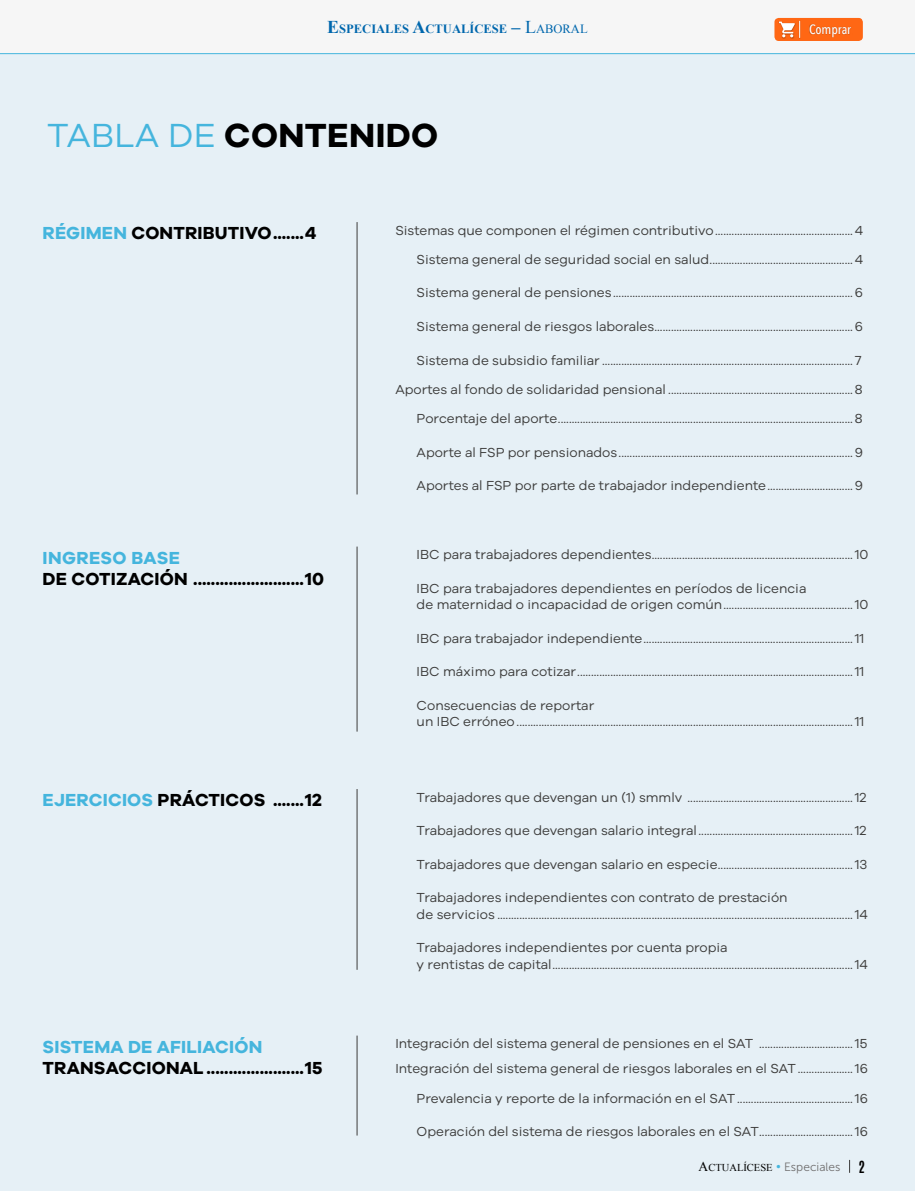
<style>
.page{position:relative;width:915px;height:1191px;background:#fff}
.page>*{position:absolute;margin:0;border:0;box-sizing:border-box;transform-origin:0 0}
.t1{font:700 34.5px "Galyon";letter-spacing:.01em;color:#000}
.t2{font:700 18px "Galyon";letter-spacing:.01em;color:#000}
.t3{font:700 18px "Galyon";letter-spacing:.01em;color:#45b5dd}
.t4{font:700 13.95px "Antonio";color:#000}
.t5{font:13.5px/16.5px "Galyon";color:#3c3c3b}
.t6{font:500 13.5px "Avenir Next Condensed";color:#fff}
.t7{font:700 12.6px "Times New Roman";color:#0067ad}
.t8{font:10.5px "Times New Roman";color:#000}
.s1{font-size:18px}
.s2{font-weight:400;font-size:18px}
.s3{font-weight:400}
.s4{font-weight:400;color:#45b5dd}
.s5{color:#45b5dd}
.s6{font-size:13.5px}
.s7{font-size:13.5px;color:#45b5dd}
.s8{font-family:"Museo Sans 300";font-size:12px;color:#706f6f}
</style>
<div class="page">
<div style="left:0;top:54px;width:914px;height:1137px;background:#e6f0f6"></div>
<div style="left:0;top:0;width:914px;height:54px;background:#f6f6f6"></div>
<hr style="left:0;top:53px;width:914px;height:1px;background:#45b5dd">
<hr style="left:356px;top:222px;width:1px;height:272px;background:#3c3c3b">
<hr style="left:356px;top:546px;width:1px;height:185px;background:#3c3c3b">
<hr style="left:356px;top:789px;width:1px;height:180px;background:#3c3c3b">
<hr style="left:356px;top:1035px;width:1px;height:100px;background:#3c3c3b">
<div style="left:774px;top:18px;width:88px;height:23px;background:#ff6714;border-radius:4px"></div>
<div style="left:808px;top:24px;width:43px;height:14px;background:#000;opacity:.28"></div>
<svg style="left:778px;top:20px;width:22px;height:19px"></svg>
<p class="t7" style="left:327px;top:20px;width:262px"><span class="s1">E</span>SPECIALES <span class="s1">A</span>CTUALÍCESE <span class="s1">–</span> <span class="s2">L</span><span class="s3">ABORAL</span></p>
<h1 class="t1" style="left:47px;top:114px;width:392px"><span class="s4">TABLA DE</span> CONTENIDO</h1>
<p class="t6" style="left:808px;top:21px;width:44px">Comprar</p>
<h2 class="t2" style="left:43px;top:222px;width:275px"><span class="s5">RÉGIMEN</span> CONTRIBUTIVO.......4</h2>
<p class="t5" style="left:395px;top:214px;width:469px;line-height:29.2px;text-align:right">Sistemas que componen el régimen contributivo..................................................4<br>Sistema general de seguridad social en salud....................................................4</p>
<p class="t5" style="left:416px;top:283px;width:448px">Sistema general de pensiones.......................................................................................6</p>
<p class="t5" style="left:416px;top:317px;width:448px">Sistema general de riesgos laborales........................................................................6</p>
<p class="t5" style="left:395px;top:344px;width:469px;line-height:29.2px;text-align:right">Sistema de subsidio familiar ........................................................................................... 7<br>Aportes al fondo de solidaridad pensional ................................................................... 8<br>Porcentaje del aporte........................................................................................................... 8</p>
<p class="t5" style="left:416px;top:442px;width:448px">Aporte al FSP por pensionados.....................................................................................9</p>
<p class="t5" style="left:416px;top:476px;width:448px">Aportes al FSP por parte de trabajador independiente............................... 9</p>
<h2 class="t3" style="left:43px;top:546px;width:139px">INGRESO BASE</h2>
<h2 class="t2" style="left:43px;top:567px;width:283px">DE COTIZACIÓN .........................10</h2>
<p class="t5" style="left:416px;top:545px;width:453px">IBC para trabajadores dependientes.........................................................................10</p>
<p class="t5" style="left:416px;top:578px;width:453px">IBC para trabajadores dependientes en períodos de licencia<br>de maternidad o incapacidad de origen común...............................................10</p>
<p class="t5" style="left:416px;top:628px;width:449px">IBC para trabajador independiente............................................................................11</p>
<p class="t5" style="left:416px;top:662px;width:449px">IBC máximo para cotizar....................................................................................................11</p>
<p class="t5" style="left:416px;top:695px;width:449px">Consecuencias de reportar<br>un IBC erróneo..........................................................................................................................11</p>
<h2 class="t2" style="left:43px;top:789px;width:281px"><span class="s5">EJERCICIOS</span> PRÁCTICOS .......12</h2>
<p class="t5" style="left:416px;top:787px;width:451px">Trabajadores que devengan un (1) smmlv ............................................................12</p>
<p class="t5" style="left:416px;top:821px;width:451px">Trabajadores que devengan salario integral........................................................12</p>
<p class="t5" style="left:416px;top:854px;width:452px">Trabajadores que devengan salario en especie.................................................13</p>
<p class="t5" style="left:416px;top:888px;width:452px">Trabajadores independientes con contrato de prestación<br>de servicios .................................................................................................................................14</p>
<p class="t5" style="left:416px;top:938px;width:452px">Trabajadores independientes por cuenta propia<br>y rentistas de capital.............................................................................................................14</p>
<h2 class="t3" style="left:43px;top:1035px;width:221px">SISTEMA DE AFILIACIÓN</h2>
<h2 class="t2" style="left:43px;top:1056px;width:281px">TRANSACCIONAL ......................15</h2>
<p class="t5" style="left:395px;top:1029px;width:474px;line-height:25px">Integración del sistema general de pensiones en el SAT ..................................15<br>Integración del sistema general de riesgos laborales en el SAT....................16</p>
<p class="t5" style="left:416px;top:1088px;width:452px">Prevalencia y reporte de la información en el SAT..........................................16</p>
<p class="t5" style="left:416px;top:1121px;width:452px">Operación del sistema de riesgos laborales en el SAT..................................16</p>
<p class="t8" style="left:698px;top:1160px;width:143px"><span class="s6">A</span>CTUALÍCESE <span class="s7">•</span> <span class="s8">Especiales</span></p>
<p class="t4" style="left:858px;top:1156px;width:8px">2</p>
</div>
